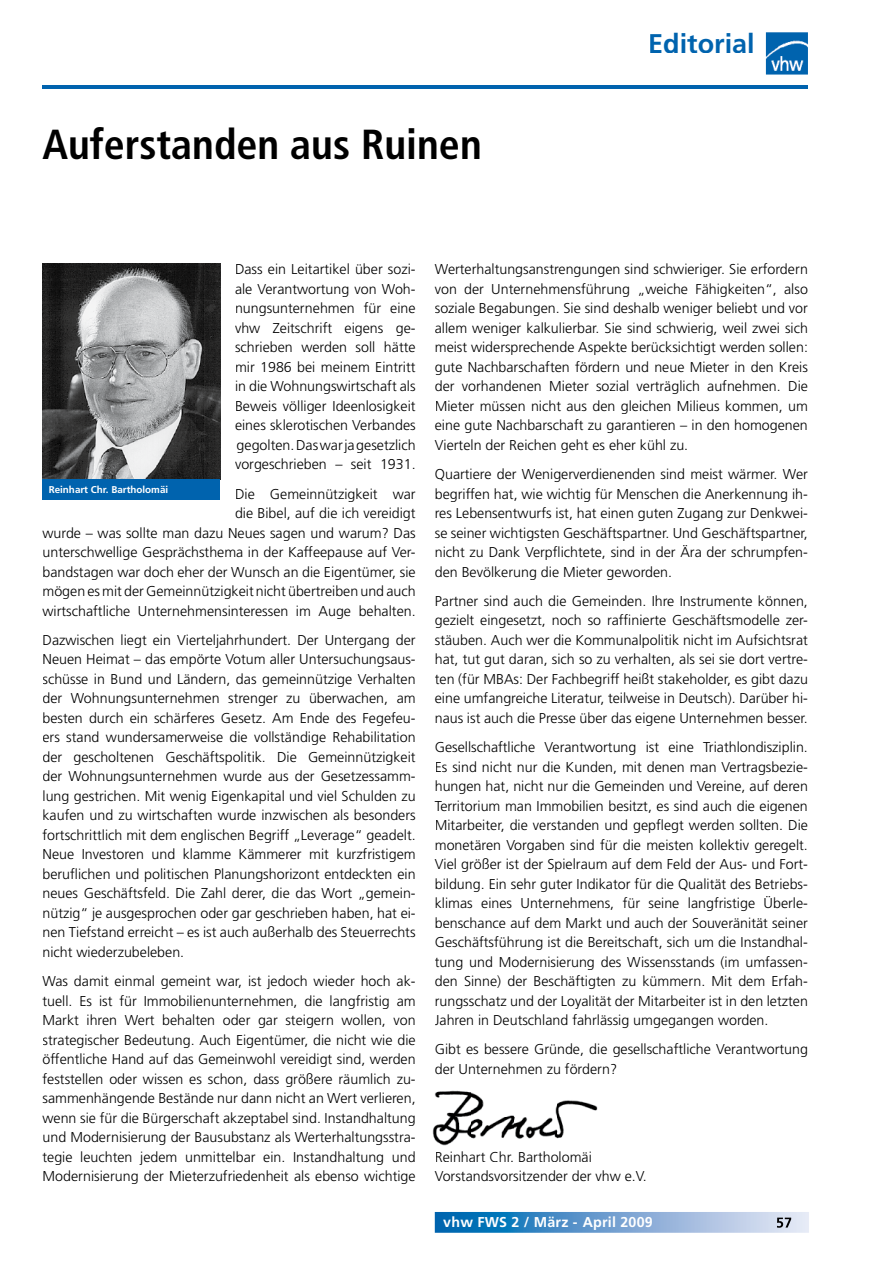
<style>
.page{position:relative;width:893px;height:1263px;background:#fff}
.page>*{position:absolute;margin:0;border:0;box-sizing:border-box;transform-origin:0 0}
.t1{font:700 condensed 42px "Frutiger LT";color:#000}
.t2{font:700 27px "Frutiger LT";color:#0063ae}
.t3{font:300 14.25px/19.5px "Frutiger LT";color:#000;text-align:justify}
.t4{font:700 14.25px "Frutiger LT";letter-spacing:.015em;color:#fff}
.t5{font:700 9.9px "Frutiger LT";color:#fff}
</style>
<div class="page">
<svg style="left:435px;top:1212px;width:374px;height:21px;background:#6fa3d1"></svg>
<img style="left:777px;top:1217px;width:14px;height:11px">
<hr style="left:43px;top:86px;width:765px;height:3px;background:#0063ae">
<img style="left:43px;top:264px;width:177px;height:215px">
<div style="left:43px;top:479px;width:177px;height:21px;background:#0063ae"></div>
<img style="left:432px;top:1090px;width:166px;height:56px">
<img style="left:766px;top:32px;width:42px;height:43px">
<h1 class="t1" style="left:43px;top:120px;width:441px">Auferstanden aus Ruinen</h1>
<h2 class="t2" style="left:648px;top:27px;width:108px">Editorial</h2>
<p class="t3" style="left:235px;top:260px;width:182px">Dass ein Leitartikel über sozi&shy;ale Verantwortung von Woh&shy;nungsunternehmen für eine vhw Zeitschrift eigens ge&shy;schrie ben werden soll hätte mir 1986 bei meinem Eintritt in die Wohnungswirtschaft als Beweis völliger Ideenlosigkeit eines sklerotischen Verbandes gegolten. Das war ja gesetzlich vorgeschrieben – seit 1931.</p>
<p class="t3" style="left:43px;top:484px;width:375px;text-align:right">Die Gemeinnützigkeit war<br>die Bibel, auf die ich vereidigt<br>wurde – was sollte man dazu Neues sagen und warum? Das unterschwellige Gesprächsthema in der Kaffeepause auf Ver&shy;bandstagen war doch eher der Wunsch an die Eigentümer, sie mögen es mit der Gemeinnützigkeit nicht übertreiben und auch wirtschaftliche Unternehmensinteressen im Auge behalten.</p>
<p class="t3" style="left:43px;top:630px;width:375px">Dazwischen liegt ein Vierteljahrhundert. Der Untergang der Neuen Heimat – das empörte Votum aller Untersuchungsaus&shy;schüsse in Bund und Ländern, das gemeinnützige Verhalten der Wohnungsunternehmen strenger zu überwachen, am besten durch ein schärferes Gesetz. Am Ende des Fegefeu&shy;ers stand wundersamerweise die vollständige Rehabilitation der gescholtenen Geschäftspolitik. Die Gemeinnützigkeit der Wohnungsunternehmen wurde aus der Gesetzessamm&shy;lung gestrichen. Mit wenig Eigenkapital und viel Schulden zu kaufen und zu wirtschaften wurde inzwischen als besonders fortschrittlich mit dem englischen Begriff „Leverage“ geadelt.<br>Neue Investoren und klamme Kämmerer mit kurzfristigem beruflichen und politischen Planungshorizont entdeckten ein neues Geschäftsfeld. Die Zahl derer, die das Wort „gemein&shy;nützig“ je ausgesprochen oder gar geschrieben haben, hat ei&shy;nen Tiefstand erreicht – es ist auch außerhalb des Steuerrechts nicht wiederzubeleben.</p>
<p class="t3" style="left:43px;top:972px;width:375px">Was damit einmal gemeint war, ist jedoch wieder hoch ak&shy;tuell. Es ist für Immobilienunternehmen, die langfristig am Markt ihren Wert behalten oder gar steigern wollen, von strategischer Bedeutung. Auch Eigentümer, die nicht wie die öffentliche Hand auf das Gemeinwohl vereidigt sind, werden feststellen oder wissen es schon, dass größere räumlich zu&shy;sammenhängende Bestände nur dann nicht an Wert verlieren, wenn sie für die Bürgerschaft akzeptabel sind. Instandhaltung und Modernisierung der Bausubstanz als Werterhaltungsstra&shy;tegie leuchten jedem unmittelbar ein. Instandhaltung und Modernisierung der Mieterzufriedenheit als ebenso wichtige</p>
<p class="t5" style="left:49px;top:483px;width:121px">Reinhart Chr. Bartholomäi</p>
<p class="t3" style="left:435px;top:260px;width:375px">Werterhaltungsanstrengungen sind schwieriger. Sie erfordern von der Unternehmensführung „weiche Fähigkeiten“, also soziale Begabungen. Sie sind deshalb weniger beliebt und vor allem weniger kalkulierbar. Sie sind schwierig, weil zwei sich meist widersprechende Aspekte berücksichtigt werden sollen: gute Nachbarschaften fördern und neue Mieter in den Kreis der vorhandenen Mieter sozial verträglich aufnehmen. Die Mieter müssen nicht aus den gleichen Milieus kommen, um eine gute Nachbarschaft zu garantieren – in den homogenen Vierteln der Reichen geht es eher kühl zu.</p>
<p class="t3" style="left:435px;top:465px;width:375px">Quartiere der Wenigerverdienenden sind meist wärmer. Wer begriffen hat, wie wichtig für Menschen die Anerkennung ih&shy;res Lebensentwurfs ist, hat einen guten Zugang zur Denkwei&shy;se seiner wichtigsten Geschäftspartner. Und Geschäftspartner, nicht zu Dank Verpflichtete, sind in der Ära der schrumpfen&shy;den Bevölkerung die Mieter geworden.</p>
<p class="t3" style="left:435px;top:591px;width:375px">Partner sind auch die Gemeinden. Ihre Instrumente können, gezielt eingesetzt, noch so raffinierte Geschäftsmodelle zer&shy;stäuben. Auch wer die Kommunalpolitik nicht im Aufsichtsrat hat, tut gut daran, sich so zu verhalten, als sei sie dort vertre&shy;ten (für MBAs: Der Fachbegriff heißt stakeholder, es gibt dazu eine umfangreiche Literatur, teilweise in Deutsch). Darüber hi&shy;naus ist auch die Presse über das eigene Unternehmen besser.</p>
<p class="t3" style="left:435px;top:738px;width:375px">Gesellschaftliche Verantwortung ist eine Triathlondisziplin.<br>Es sind nicht nur die Kunden, mit denen man Vertragsbezie&shy;hungen hat, nicht nur die Gemeinden und Vereine, auf deren Territorium man Immobilien besitzt, es sind auch die eigenen Mitarbeiter, die verstanden und gepflegt werden sollten. Die monetären Vorgaben sind für die meisten kollektiv geregelt.<br>Viel größer ist der Spielraum auf dem Feld der Aus- und Fort&shy;bildung. Ein sehr guter Indikator für die Qualität des Betriebs&shy;klimas eines Unternehmens, für seine langfristige Überle&shy;benschance auf dem Markt und auch der Souveränität seiner Geschäftsführung ist die Bereitschaft, sich um die Instandhal&shy;tung und Modernisierung des Wissensstands (im umfassen&shy;den Sinne) der Beschäftigten zu kümmern. Mit dem Erfah&shy;rungsschatz und der Loyalität der Mitarbeiter ist in den letzten Jahren in Deutschland fahrlässig umgegangen worden.</p>
<p class="t3" style="left:435px;top:1040px;width:375px">Gibt es bessere Gründe, die gesellschaftliche Verantwortung der Unternehmen zu fördern?</p>
<p class="t3" style="left:435px;top:1147px;width:213px">Reinhart Chr. Bartholomäi<br>Vorstandsvorsitzender der vhw e.V.</p>
<p class="t4" style="left:443px;top:1214px;width:211px">vhw FWS 2 / März - April 2009</p>
</div>
